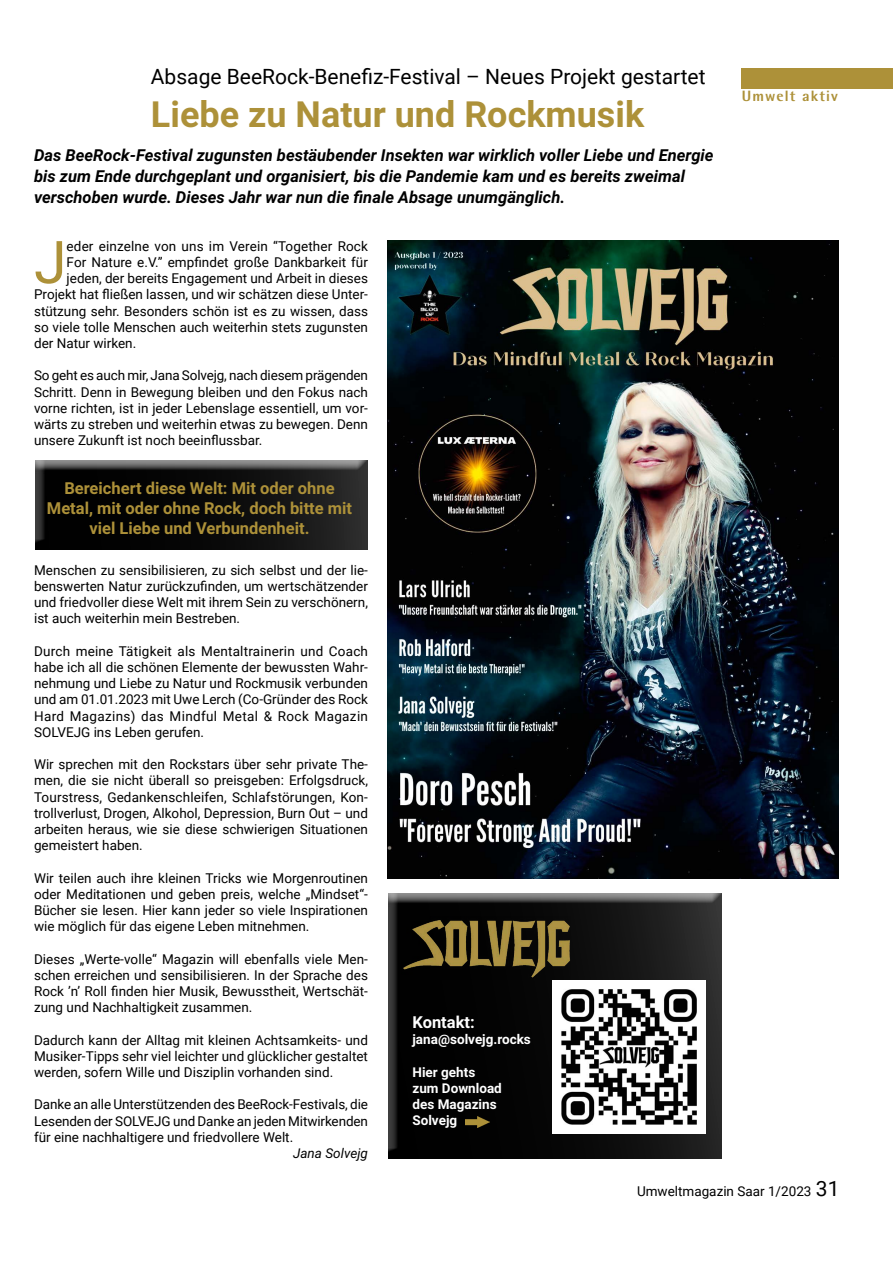
<style>
.page{position:relative;width:893px;height:1263px;background:#fff}
.page>*{position:absolute;margin:0;border:0;box-sizing:border-box;transform-origin:0 0}
.t1{font:59.1px "Roboto";color:#ad9139}
.t2{font:700 36px "Roboto";color:#ad9139}
.t3{font:21px "Roboto";color:#000}
.t4{font:italic 700 16.5px/21px "Roboto";color:#000}
.t5{font:700 16.5px/19.8px "Roboto";color:#ad9139;text-align:center}
.t6{font:700 16.5px "Roboto";color:#fff}
.t7{font:800 15px "Agfa Rotis Semisans";letter-spacing:.075em;color:#ad9139}
.t8{font:13.5px/16.2px "Roboto";color:#000;text-align:justify}
.t9{font:700 13.5px/16.2px "Roboto";color:#fff}
.t10{font:italic 13.5px "Roboto";color:#000}
.s1{font-size:21px}
</style>
<div class="page">
<div style="left:382px;top:886px;width:351px;height:273px;background:#000;opacity:.75"></div>
<div style="left:742px;top:68px;width:151px;height:20px;background:#ad9139"></div>
<div style="left:28px;top:452px;width:350px;height:98px;background:#000;opacity:.75"></div>
<img style="left:388px;top:241px;width:451px;height:637px">
<img style="left:552px;top:980px;width:153px;height:153px">
<img style="left:466px;top:1116px;width:23px;height:12px">
<img style="left:402px;top:916px;width:168px;height:63px">
<h3 class="t3" style="left:151px;top:62px;width:556px">Absage BeeRock-Benefiz-Festival – Neues Projekt gestartet</h3>
<h2 class="t2" style="left:151px;top:89px;width:495px">Liebe zu Natur und Rockmusik</h2>
<p class="t4" style="left:34px;top:144px;width:681px">Das BeeRock-Festival zugunsten bestäubender Insekten war wirklich voller Liebe und Energie bis zum Ende durchgeplant und organisiert, bis die Pandemie kam und es bereits zweimal verschoben wurde. Dieses Jahr war nun die finale Absage unumgänglich.</p>
<h1 class="t1" style="left:34px;top:221px;width:34px">J</h1>
<p class="t8" style="left:67px;top:237px;width:303px">eder einzelne von uns im Verein “Together Rock</p>
<p class="t8" style="left:67px;top:254px;width:303px">For Nature e.V.” empfindet große Dankbarkeit für</p>
<p class="t8" style="left:67px;top:270px;width:303px">jeden, der bereits Engagement und Arbeit in dieses</p>
<p class="t8" style="left:34px;top:286px;width:335px">Projekt hat fließen lassen, und wir schätzen diese Unter-</p>
<p class="t8" style="left:34px;top:302px;width:335px">stützung sehr. Besonders schön ist es zu wissen, dass</p>
<p class="t8" style="left:34px;top:318px;width:335px">so viele tolle Menschen auch weiterhin stets zugunsten</p>
<p class="t8" style="left:34px;top:335px;width:104px">der Natur wirken.</p>
<p class="t8" style="left:34px;top:367px;width:335px">So geht es auch mir, Jana Solvejg, nach diesem prägenden Schritt. Denn in Bewegung bleiben und den Fokus nach vorne richten, ist in jeder Lebenslage essentiell, um vor&shy;wärts zu streben und weiterhin etwas zu bewegen. Denn unsere Zukunft ist noch beeinflussbar.</p>
<p class="t5" style="left:47px;top:478px;width:307px">Bereichert diese Welt: Mit oder ohne<br>Metal, mit oder ohne Rock, doch bitte mit viel Liebe und Verbundenheit.</p>
<p class="t8" style="left:34px;top:561px;width:335px">Menschen zu sensibilisieren, zu sich selbst und der lie&shy;benswerten Natur zurückzufinden, um wertschätzender und friedvoller diese Welt mit ihrem Sein zu verschönern, ist auch weiterhin mein Bestreben.</p>
<p class="t8" style="left:34px;top:642px;width:335px">Durch meine Tätigkeit als Mentaltrainerin und Coach habe ich all die schönen Elemente der bewussten Wahr&shy;nehmung und Liebe zu Natur und Rockmusik verbunden und am 01.01.2023 mit Uwe Lerch (Co-Gründer des Rock Hard Magazins) das Mindful Metal &amp; Rock Magazin SOLVEJG ins Leben gerufen.</p>
<p class="t8" style="left:34px;top:756px;width:335px">Wir sprechen mit den Rockstars über sehr private The&shy;men, die sie nicht überall so preisgeben: Erfolgsdruck, Tourstress, Gedankenschleifen, Schlafstörungen, Kon&shy;trollverlust, Drogen, Alkohol, Depression, Burn Out – und arbeiten heraus, wie sie diese schwierigen Situationen gemeistert haben.</p>
<p class="t8" style="left:34px;top:869px;width:335px">Wir teilen auch ihre kleinen Tricks wie Morgenroutinen oder Meditationen und geben preis, welche „Mindset“- Bücher sie lesen. Hier kann jeder so viele Inspirationen wie möglich für das eigene Leben mitnehmen.</p>
<p class="t8" style="left:34px;top:950px;width:335px">Dieses „Werte-volle“ Magazin will ebenfalls viele Men&shy;schen erreichen und sensibilisieren. In der Sprache des Rock ’n’ Roll finden hier Musik, Bewusstheit, Wertschät&shy;zung und Nachhaltigkeit zusammen.</p>
<p class="t8" style="left:34px;top:1031px;width:335px">Dadurch kann der Alltag mit kleinen Achtsamkeits- und Musiker-Tipps sehr viel leichter und glücklicher gestaltet werden, sofern Wille und Disziplin vorhanden sind.</p>
<p class="t8" style="left:34px;top:1096px;width:335px">Danke an alle Unterstützenden des BeeRock-Festivals, die Lesenden der SOLVEJG und Danke an jeden Mitwirkenden für eine nachhaltigere und friedvollere Welt.</p>
<p class="t10" style="left:293px;top:1144px;width:76px">Jana Solvejg</p>
<p class="t6" style="left:412px;top:1010px;width:64px">Kontakt:</p>
<p class="t9" style="left:412px;top:1031px;width:120px">jana@solvejg.rocks</p>
<p class="t9" style="left:412px;top:1063px;width:91px">Hier gehts zum Download des Magazins<br>Solvejg</p>
<p class="t7" style="left:742px;top:87px;width:98px">Umwelt aktiv</p>
<p class="t8" style="left:637px;top:1182px;width:204px">Umweltmagazin Saar 1/2023 <span class="s1">31</span></p>
</div>
